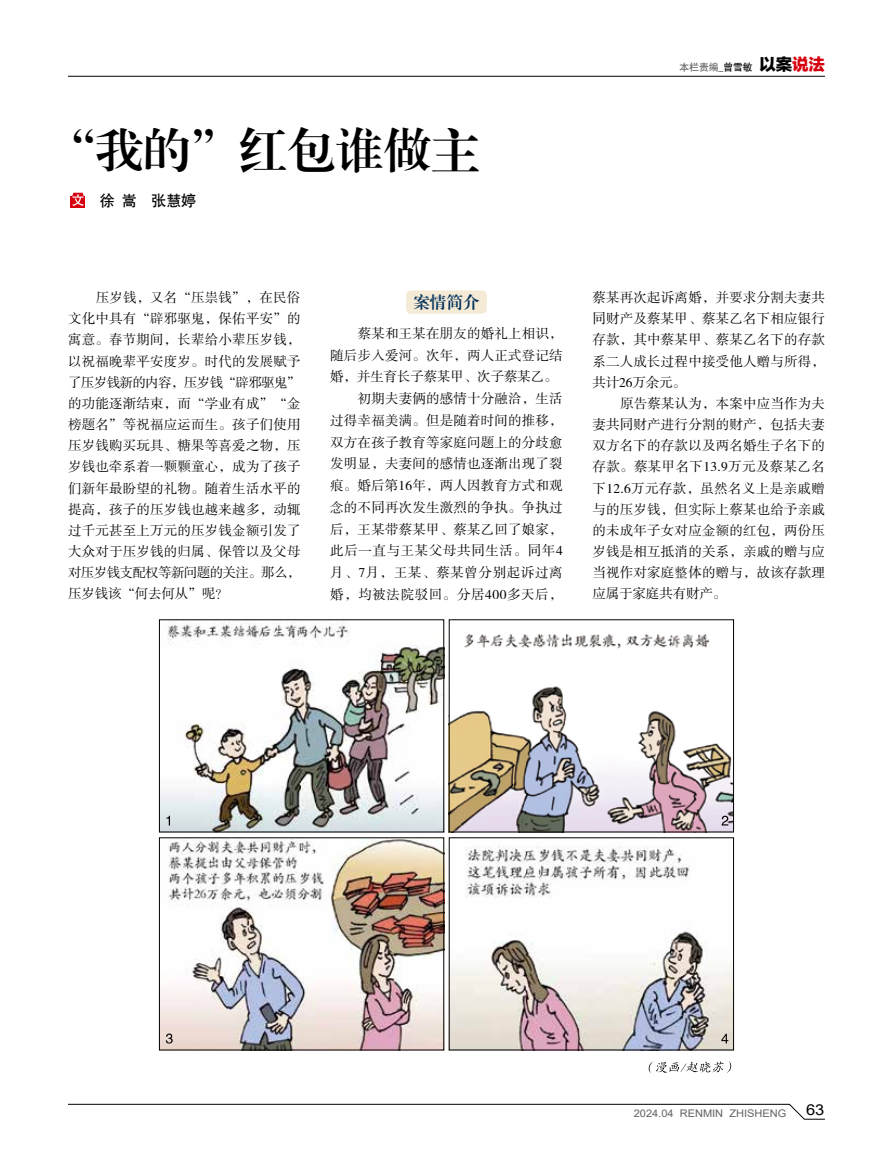
<style>
.page{position:relative;width:893px;height:1149px;background:#fff}
.page>*{position:absolute;margin:0;border:0;box-sizing:border-box;transform-origin:0 0}
.t1{font:48px "FZXBSJW GB1 0";color:#000}
.t2{font:16.5px "FZXBSJW GB1 0";color:#00305b}
.t3{font:15px "Heiti CSEG Medium GB";color:#000}
.t4{font:15px "Arial";color:#000;scale:1.1 1}
.t5{font:13.5px/21.1px "FZSSJW GB1 0";letter-spacing:.015em;color:#000;text-align:justify}
.t6{font:13.5px "FZSSJW GB1 0";letter-spacing:.045em;color:#000}
.t7{font:13.5px "FZSSJW GB1 0";letter-spacing:-.01em;color:#000}
.t8{font:10.5px "Arial";color:#636262;scale:1.05 1}
.t9{font:9.75px "Heiti CSEG Medium GB";color:#636262}
.s1{color:#000}
.s2{font-family:"FZLTTHJW GB1 0";font-size:16.5px;color:#000}
.s3{font-family:"FZLTTHJW GB1 0";font-size:16.5px;color:#d7000f}
</style>
<div class="page">
<svg style="left:68px;top:1103px;width:757px;height:16px"></svg>
<img style="left:161px;top:621px;width:281px;height:209px">
<img style="left:451px;top:634px;width:281px;height:196px">
<img style="left:161px;top:839px;width:281px;height:208px">
<img style="left:451px;top:846px;width:281px;height:201px">
<div style="left:406px;top:290px;width:81px;height:24px;background:#f5ead6;border-radius:5px"></div>
<hr style="left:68px;top:76px;width:757px;height:1px;background:#000">
<div style="left:71px;top:196px;width:14px;height:11px;background:#d7000f"></div>
<svg style="left:72px;top:193px;width:12px;height:13px"></svg>
<div style="left:449px;top:619px;width:285px;height:213px;border:1px solid #000"></div>
<svg style="left:721px;top:1033px;width:7px;height:10px"></svg>
<svg style="left:722px;top:815px;width:6px;height:10px"></svg>
<div style="left:159px;top:837px;width:285px;height:212px;border:1px solid #000"></div>
<svg style="left:166px;top:815px;width:4px;height:10px"></svg>
<svg style="left:166px;top:1033px;width:7px;height:10px"></svg>
<svg style="left:648px;top:1061px;width:84px;height:11px"></svg>
<h1 class="t1" style="left:48px;top:123px;width:433px">“我的”红包谁做主</h1>
<p class="t3" style="left:100px;top:193px;width:98px">徐 嵩 张慧婷</p>
<p class="t9" style="left:679px;top:62px;width:147px">本栏责编_<span class="s1">曾雪敏</span> <span class="s2">以案</span><span class="s3">说法</span></p>
<p class="t5" style="left:68px;top:287px;width:234px;text-indent:28px">压岁钱，又名“压祟钱”，在民俗文化中具有“辟邪驱鬼，保佑平安”的寓意。春节期间，长辈给小辈压岁钱，以祝福晚辈平安度岁。时代的发展赋予了压岁钱新的内容，压岁钱“辟邪驱鬼”的功能逐渐结束，而“学业有成”“金榜题名”等祝福应运而生。孩子们使用压岁钱购买玩具、糖果等喜爱之物，压岁钱也牵系着一颗颗童心，成为了孩子们新年最盼望的礼物。随着生活水平的提高，孩子的压岁钱也越来越多，动辄过千元甚至上万元的压岁钱金额引发了大众对于压岁钱的归属、保管以及父母对压岁钱支配权等新问题的关注。那么，压岁钱该“何去何从”呢？</p>
<p class="t2" style="left:413px;top:293px;width:67px">案情简介</p>
<p class="t5" style="left:358px;top:323px;width:206px">蔡某和王某在朋友的婚礼上相识，</p>
<p class="t5" style="left:330px;top:345px;width:234px">随后步入爱河。次年，两人正式登记结</p>
<p class="t7" style="left:330px;top:369px;width:229px">婚，并生育长子蔡某甲、次子蔡某乙。</p>
<p class="t5" style="left:358px;top:388px;width:206px">初期夫妻俩的感情十分融洽，生活</p>
<p class="t5" style="left:330px;top:410px;width:234px">过得幸福美满。但是随着时间的推移，</p>
<p class="t5" style="left:330px;top:432px;width:234px">双方在孩子教育等家庭问题上的分歧愈</p>
<p class="t5" style="left:330px;top:454px;width:234px">发明显，夫妻间的感情也逐渐出现了裂</p>
<p class="t5" style="left:330px;top:475px;width:234px">痕。婚后第16年，两人因教育方式和观</p>
<p class="t5" style="left:330px;top:497px;width:234px">念的不同再次发生激烈的争执。争执过</p>
<p class="t5" style="left:330px;top:519px;width:234px">后，王某带蔡某甲、蔡某乙回了娘家，</p>
<p class="t6" style="left:330px;top:543px;width:234px">此后一直与王某父母共同生活。同年4</p>
<p class="t6" style="left:330px;top:565px;width:234px">月、7月，王某、蔡某曾分别起诉过离</p>
<p class="t6" style="left:330px;top:587px;width:234px">婚，均被法院驳回。分居400多天后，</p>
<p class="t5" style="left:592px;top:287px;width:234px">蔡某再次起诉离婚，并要求分割夫妻共同财产及蔡某甲、蔡某乙名下相应银行存款，其中蔡某甲、蔡某乙名下的存款系二人成长过程中接受他人赠与所得，共计26万余元。</p>
<p class="t5" style="left:592px;top:393px;width:234px;text-indent:28px">原告蔡某认为，本案中应当作为夫妻共同财产进行分割的财产，包括夫妻双方名下的存款以及两名婚生子名下的存款。蔡某甲名下13.9万元及蔡某乙名下12.6万元存款，虽然名义上是亲戚赠与的压岁钱，但实际上蔡某也给予亲戚的未成年子女对应金额的红包，两份压岁钱是相互抵消的关系，亲戚的赠与应当视作对家庭整体的赠与，故该存款理应属于家庭共有财产。</p>
<p class="t8" style="left:634px;top:1105px;width:147px">2024.04 RENMIN ZHISHENG</p>
<p class="t4" style="left:806px;top:1099px;width:18px">63</p>
</div>
